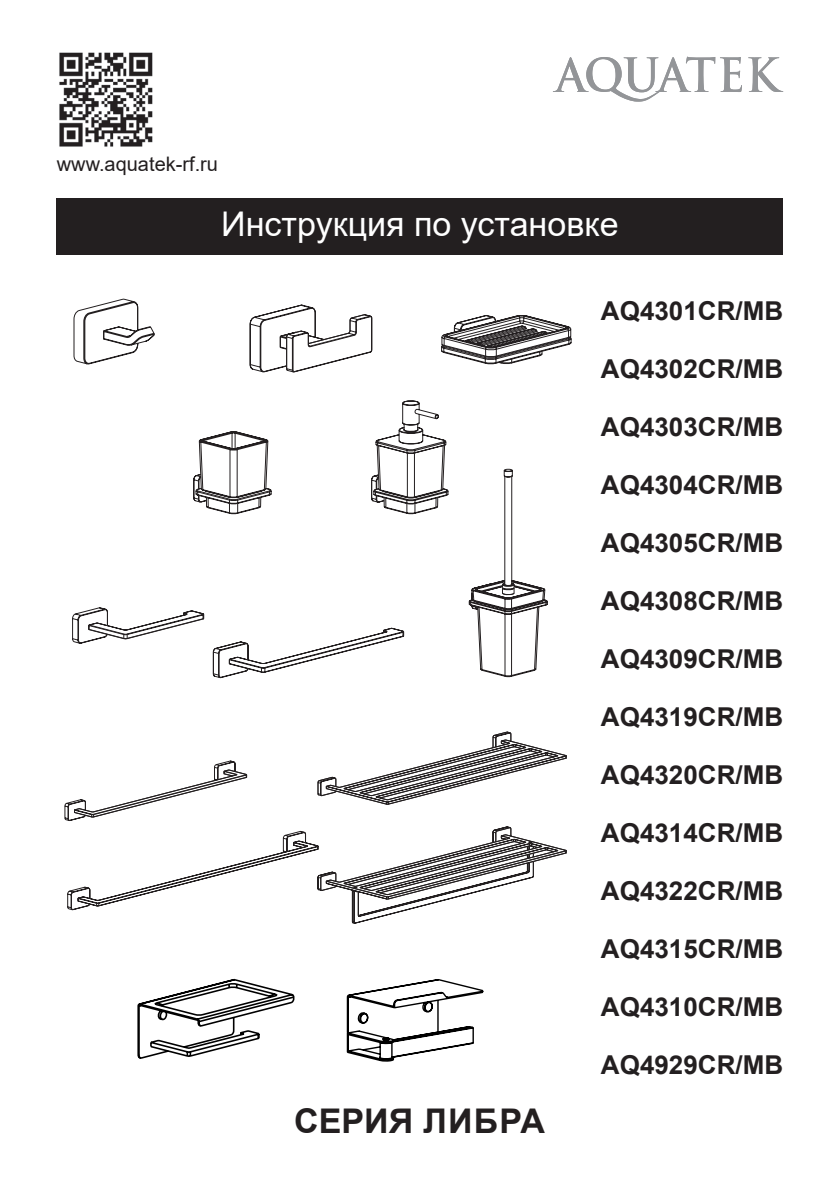
<style>
.page{position:relative;width:840px;height:1191px;background:#fff}
.page>*{position:absolute;margin:0;border:0;box-sizing:border-box;transform-origin:0 0}
.t1{font:34px "Arial";color:#fff}
.t2{font:700 34px "Arial";color:#231f20}
.t3{font:700 26px "Arial";color:#231f20}
.t4{font:20px "Arial";color:#231f20}
</style>
<div class="page">
<div style="left:57px;top:198px;width:725px;height:57px;background:#231f20"></div>
<svg style="left:553px;top:57px;width:229px;height:45px"></svg>
<img style="left:59px;top:52px;width:94px;height:95px">
<svg style="left:477px;top:610px;width:63px;height:67px"></svg>
<svg style="left:73px;top:299px;width:475px;height:311px"></svg>
<svg style="left:448px;top:315px;width:123px;height:188px"></svg>
<svg style="left:88px;top:314px;width:161px;height:86px"></svg>
<svg style="left:249px;top:304px;width:199px;height:200px"></svg>
<svg style="left:64px;top:400px;width:382px;height:421px"></svg>
<svg style="left:67px;top:731px;width:500px;height:193px"></svg>
<svg style="left:346px;top:979px;width:138px;height:82px"></svg>
<svg style="left:137px;top:978px;width:158px;height:81px"></svg>
<p class="t4" style="left:57px;top:151px;width:163px">www.aquatek-rf.ru</p>
<h1 class="t1" style="left:221px;top:201px;width:398px">Инструкция по установке</h1>
<h1 class="t2" style="left:294px;top:1097px;width:252px">СЕРИЯ ЛИБРА</h1>
<p class="t3" style="left:600px;top:292px;width:184px">AQ4301CR/MB</p>
<p class="t3" style="left:600px;top:350px;width:184px">AQ4302CR/MB</p>
<p class="t3" style="left:600px;top:408px;width:184px">AQ4303CR/MB</p>
<p class="t3" style="left:600px;top:466px;width:184px">AQ4304CR/MB</p>
<p class="t3" style="left:600px;top:524px;width:184px">AQ4305CR/MB</p>
<p class="t3" style="left:600px;top:582px;width:184px">AQ4308CR/MB</p>
<p class="t3" style="left:600px;top:640px;width:184px">AQ4309CR/MB</p>
<p class="t3" style="left:600px;top:698px;width:184px">AQ4319CR/MB</p>
<p class="t3" style="left:600px;top:756px;width:184px">AQ4320CR/MB</p>
<p class="t3" style="left:600px;top:814px;width:184px">AQ4314CR/MB</p>
<p class="t3" style="left:600px;top:872px;width:184px">AQ4322CR/MB</p>
<p class="t3" style="left:600px;top:930px;width:184px">AQ4315CR/MB</p>
<p class="t3" style="left:600px;top:988px;width:184px">AQ4310CR/MB</p>
<p class="t3" style="left:600px;top:1046px;width:184px">AQ4929CR/MB</p>
</div>
